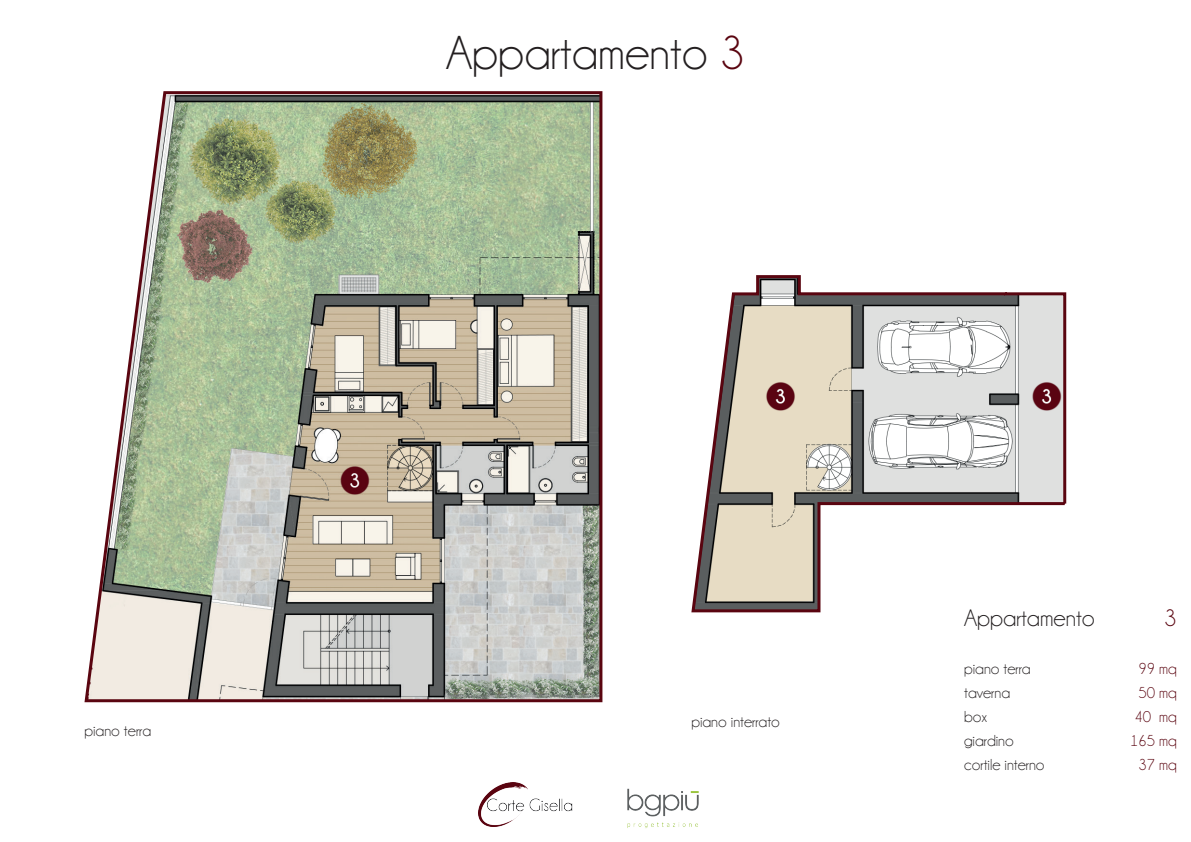
<style>
.page{position:relative;width:1191px;height:842px;background:#fff}
.page>*{position:absolute;margin:0;border:0;box-sizing:border-box;transform-origin:0 0}
.t1{font:48px "Champagne&Limousines";color:#231f20}
.t2{font:24px "Champagne&Limousines";color:#231f20}
.t3{font:24px "Champagne&Limousines";color:#5a0510}
.t4{font:16px "Champagne&Limousines";color:#231f20}
.t5{font:16px "Champagne&Limousines";color:#5a0510}
.s1{color:#5a0510}
</style>
<div class="page">
<img style="left:478px;top:783px;width:95px;height:44px">
<svg style="left:84px;top:91px;width:519px;height:612px;background:#b4b7a3"></svg>
<svg style="left:691px;top:275px;width:376px;height:338px"></svg>
<img style="left:627px;top:788px;width:72px;height:40px">
<p class="t4" style="left:84px;top:723px;width:68px">piano terra</p>
<h1 class="t1" style="left:446px;top:28px;width:300px">Appartamento <span class="s1">3</span></h1>
<p class="t4" style="left:691px;top:713px;width:90px">piano interrato</p>
<h2 class="t2" style="left:964px;top:606px;width:132px">Appartamento</h2>
<h2 class="t3" style="left:1164px;top:606px;width:14px">3</h2>
<p class="t4" style="left:964px;top:661px;width:68px">piano terra</p>
<p class="t5" style="left:1138px;top:661px;width:40px">99 mq</p>
<p class="t4" style="left:964px;top:685px;width:47px">taverna</p>
<p class="t5" style="left:1138px;top:685px;width:40px">50 mq</p>
<p class="t4" style="left:964px;top:709px;width:24px">box</p>
<p class="t5" style="left:1134px;top:709px;width:44px">40 mq</p>
<p class="t4" style="left:964px;top:733px;width:51px">giardino</p>
<p class="t5" style="left:1130px;top:733px;width:48px">165 mq</p>
<p class="t4" style="left:964px;top:757px;width:82px">cortile interno</p>
<p class="t5" style="left:1138px;top:757px;width:40px">37 mq</p>
</div>
